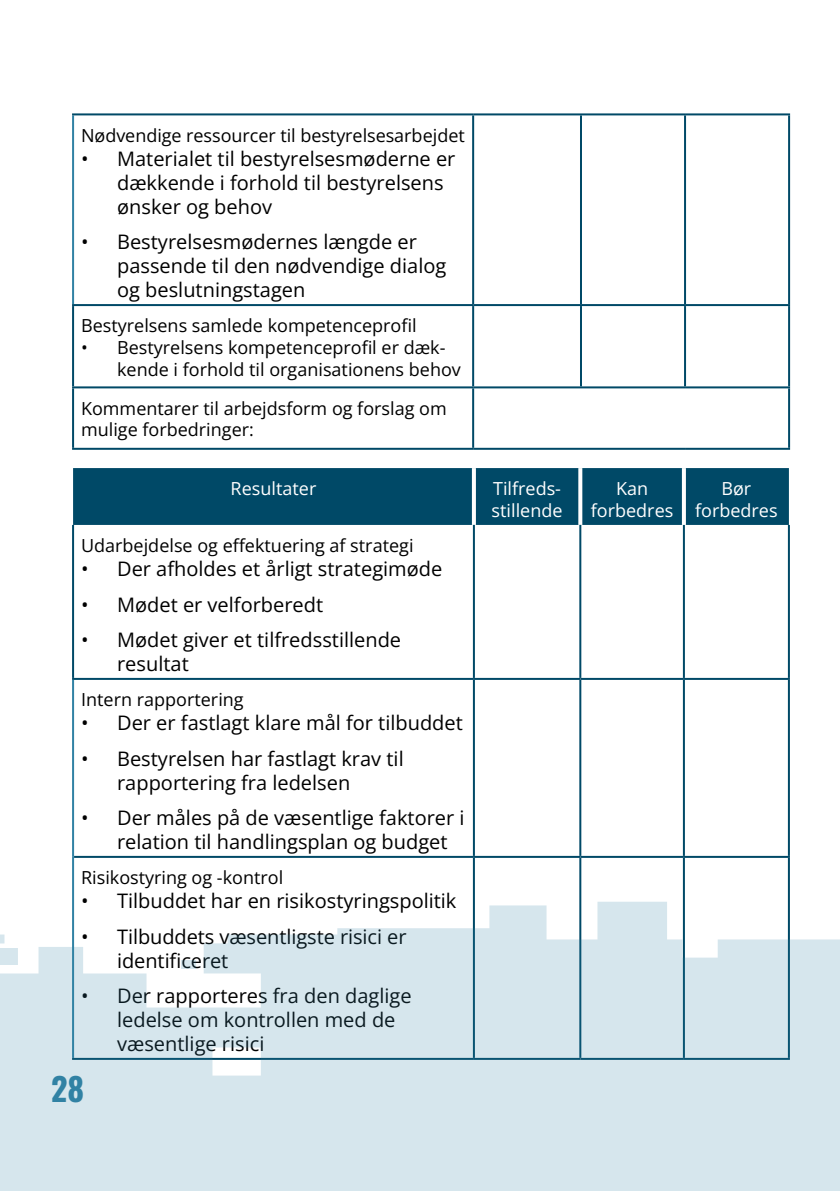
<style>
.page{position:relative;width:840px;height:1191px;background:#fff}
.page>*{position:absolute;margin:0;border:0;box-sizing:border-box;transform-origin:0 0}
.t1{font:700 32px "Oswald";color:#3182a4}
.t2{font:20px/24px "Open Sans";color:#000}
.t3{font:18px/21.6px "Open Sans";color:#000}
.t4{font:18px/21.6px "Open Sans";color:#fff;text-align:center}
</style>
<div class="page">
<div style="left:73px;top:468px;width:715px;height:57px;background:#004967"></div>
<hr style="left:72px;top:680px;width:2px;height:177px;background:#3182a4">
<hr style="left:72px;top:857px;width:2px;height:200px;background:#3182a4">
<hr style="left:682px;top:525px;width:2px;height:153px;background:#004967">
<hr style="left:787px;top:525px;width:2px;height:153px;background:#004967">
<hr style="left:580px;top:678px;width:103px;height:2px;background:#004967">
<hr style="left:683px;top:678px;width:106px;height:2px;background:#004967">
<hr style="left:682px;top:680px;width:2px;height:176px;background:#004967">
<hr style="left:787px;top:680px;width:2px;height:176px;background:#004967">
<hr style="left:682px;top:858px;width:2px;height:199px;background:#004967">
<hr style="left:787px;top:858px;width:2px;height:199px;background:#004967">
<hr style="left:580px;top:856px;width:103px;height:2px;background:#004967">
<hr style="left:683px;top:856px;width:106px;height:2px;background:#004967">
<svg style="left:471px;top:468px;width:4px;height:57px"></svg>
<svg style="left:578px;top:468px;width:4px;height:57px"></svg>
<svg style="left:681px;top:468px;width:4px;height:57px"></svg>
<hr style="left:472px;top:525px;width:2px;height:153px;background:#004967">
<hr style="left:72px;top:678px;width:401px;height:2px;background:#004967">
<hr style="left:473px;top:678px;width:107px;height:2px;background:#004967">
<hr style="left:472px;top:680px;width:2px;height:176px;background:#004967">
<hr style="left:74px;top:856px;width:399px;height:2px;background:#004967">
<hr style="left:473px;top:856px;width:107px;height:2px;background:#004967">
<hr style="left:472px;top:858px;width:2px;height:199px;background:#004967">
<hr style="left:72px;top:525px;width:2px;height:153px;background:#004967">
<hr style="left:579px;top:525px;width:2px;height:153px;background:#004967">
<hr style="left:579px;top:680px;width:2px;height:176px;background:#004967">
<hr style="left:579px;top:858px;width:2px;height:199px;background:#004967">
<hr style="left:72px;top:115px;width:2px;height:189px;background:#3182a4">
<hr style="left:579px;top:115px;width:2px;height:189px;background:#004967">
<hr style="left:683px;top:115px;width:2px;height:189px;background:#004967">
<hr style="left:787px;top:115px;width:2px;height:189px;background:#004967">
<hr style="left:580px;top:113px;width:104px;height:2px;background:#004967">
<hr style="left:684px;top:113px;width:105px;height:2px;background:#004967">
<hr style="left:473px;top:386px;width:107px;height:2px;background:#004967">
<hr style="left:580px;top:386px;width:104px;height:2px;background:#004967">
<hr style="left:684px;top:386px;width:105px;height:2px;background:#004967">
<hr style="left:473px;top:448px;width:107px;height:2px;background:#004967">
<hr style="left:580px;top:448px;width:104px;height:2px;background:#004967">
<hr style="left:684px;top:448px;width:105px;height:2px;background:#004967">
<hr style="left:72px;top:113px;width:401px;height:2px;background:#004967">
<hr style="left:473px;top:113px;width:107px;height:2px;background:#004967">
<hr style="left:472px;top:115px;width:2px;height:189px;background:#004967">
<hr style="left:72px;top:304px;width:401px;height:2px;background:#004967">
<hr style="left:72px;top:306px;width:2px;height:80px;background:#004967">
<hr style="left:473px;top:304px;width:107px;height:2px;background:#004967">
<hr style="left:472px;top:306px;width:2px;height:80px;background:#004967">
<hr style="left:580px;top:304px;width:104px;height:2px;background:#004967">
<hr style="left:579px;top:306px;width:2px;height:80px;background:#004967">
<hr style="left:684px;top:304px;width:105px;height:2px;background:#004967">
<hr style="left:683px;top:306px;width:2px;height:80px;background:#004967">
<hr style="left:787px;top:306px;width:2px;height:80px;background:#004967">
<hr style="left:72px;top:388px;width:2px;height:60px;background:#004967">
<hr style="left:472px;top:388px;width:2px;height:60px;background:#004967">
<hr style="left:787px;top:388px;width:2px;height:60px;background:#004967">
<hr style="left:72px;top:386px;width:401px;height:2px;background:#004967">
<hr style="left:72px;top:448px;width:401px;height:2px;background:#004967">
<svg style="left:0;top:888px;width:839px;height:303px;fill:#d6e6ed"></svg>
<p class="t3" style="left:81px;top:124px;width:385px">Nødvendige ressourcer til bestyrelsesarbejdet</p>
<p class="t2" style="left:117px;top:146px;width:340px;text-indent:-36px">• Materialet til bestyrelsesmøderne er dækkende i forhold til bestyrelsens ønsker og behov</p>
<p class="t2" style="left:117px;top:229px;width:330px;text-indent:-36px">• Bestyrelsesmødernes længde er passende til den nødvendige dialog og beslutningstagen</p>
<p class="t3" style="left:81px;top:314px;width:337px">Bestyrelsens samlede kompetenceprofil</p>
<p class="t3" style="left:117px;top:336px;width:345px;text-indent:-36px">• Bestyrelsens kompetenceprofil er dæk&shy;kende i forhold til organisationens behov</p>
<p class="t3" style="left:81px;top:397px;width:367px">Kommentarer til arbejdsform og forslag om mulige forbedringer:</p>
<p class="t4" style="left:230px;top:477px;width:87px">Resultater</p>
<p class="t4" style="left:491px;top:477px;width:72px;text-align:left">Tilfreds&shy;stillende</p>
<p class="t4" style="left:590px;top:477px;width:84px">Kan forbedres</p>
<p class="t4" style="left:694px;top:477px;width:84px">Bør forbedres</p>
<p class="t3" style="left:81px;top:534px;width:334px">Udarbejdelse og effektuering af strategi</p>
<p class="t2" style="left:81px;top:556px;width:362px">• Der afholdes et årligt strategimøde</p>
<p class="t2" style="left:81px;top:592px;width:243px">• Mødet er velforberedt</p>
<p class="t2" style="left:117px;top:627px;width:285px;text-indent:-36px">• Mødet giver et tilfredsstillende resultat</p>
<p class="t3" style="left:81px;top:688px;width:164px">Intern rapportering</p>
<p class="t2" style="left:81px;top:710px;width:383px">• Der er fastlagt klare mål for tilbuddet</p>
<p class="t2" style="left:117px;top:745px;width:288px;text-indent:-36px">• Bestyrelsen har fastlagt krav til rapportering fra ledelsen</p>
<p class="t2" style="left:117px;top:805px;width:349px;text-indent:-36px">• Der måles på de væsentlige faktorer i relation til handlingsplan og budget</p>
<p class="t3" style="left:81px;top:866px;width:203px">Risikostyring og -kontrol</p>
<p class="t2" style="left:81px;top:888px;width:376px">• Tilbuddet har en risikostyringspolitik</p>
<p class="t2" style="left:117px;top:923px;width:291px;text-indent:-36px">• Tilbuddets væsentligste risici er identificeret</p>
<p class="t2" style="left:117px;top:983px;width:296px;text-indent:-36px">• Der rapporteres fra den daglige ledelse om kontrollen med de væsentlige risici</p>
<h1 class="t1" style="left:51px;top:1071px;width:35px">28</h1>
</div>
